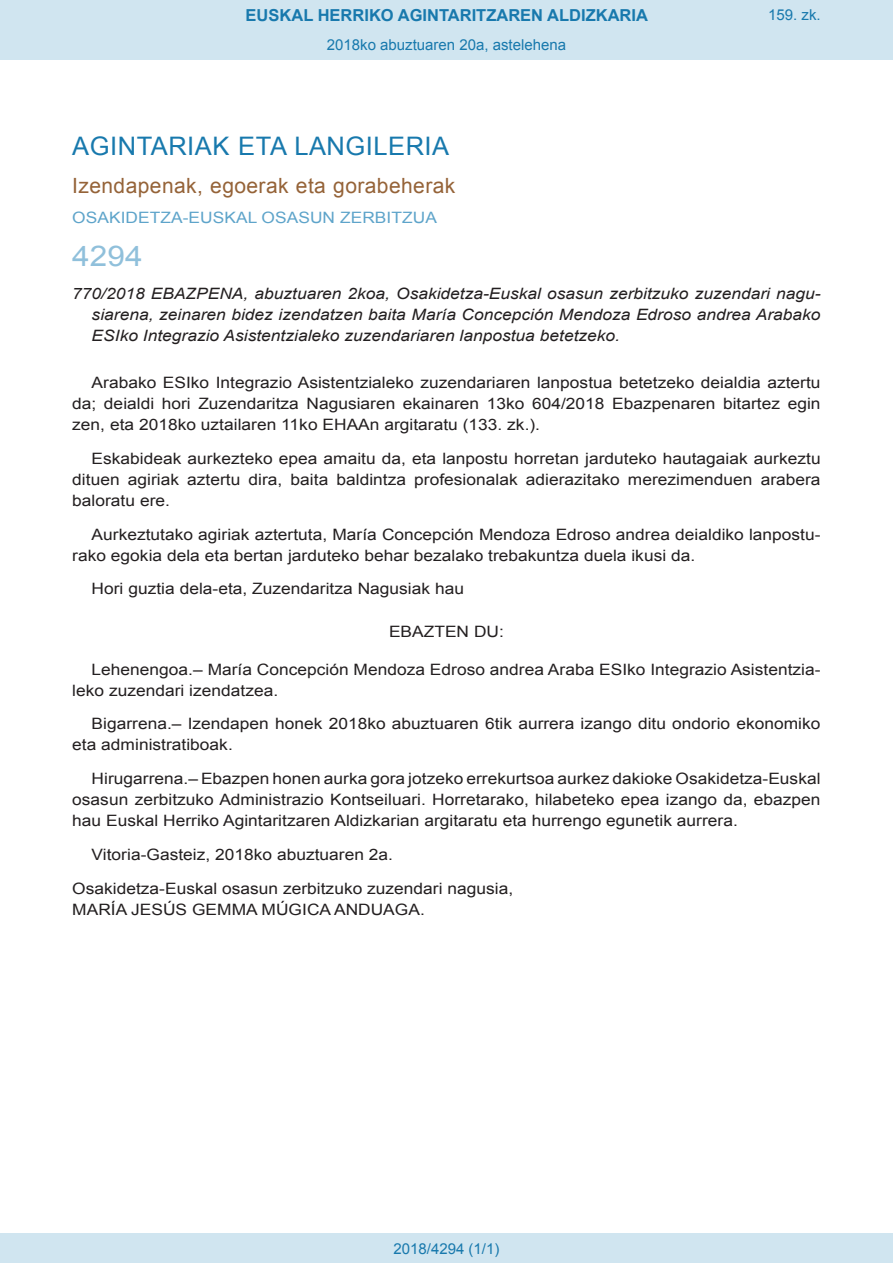
<style>
.page{position:relative;width:893px;height:1263px;background:#fff}
.page>*{position:absolute;margin:0;border:0;box-sizing:border-box;transform-origin:0 0}
.BOPVOrden{font:28.5px "Arial";color:#90c0db;scale:1.11 1}
.BOPVSeccion{font:25.5px "Arial";letter-spacing:.02em;color:#1879ad}
.BOPVSubseccion{font:21px "Arial";letter-spacing:.02em;color:#956338}
.t1{font:700 16.5px "Arial";color:#1879ad}
.BOPVDetalle{font:15.6px/21px "Arial";color:#231f20;text-align:justify;scale:1.11 1}
.BOPVTitulo{font:italic 15.6px/21px "Arial";color:#231f20;text-align:justify;scale:1.11 1}
.BOPVFirmaPuesto{font:15.6px "Arial";color:#231f20;scale:1.11 1}
.BOPVFirmaLugFec{font:15.6px "Arial";color:#231f20;scale:1.11 1}
.BOPVOrganismo{font:15.6px "Arial";letter-spacing:.005em;color:#5ea4ca;scale:1.11 1}
.BOPVFirmaNombre{font:15.6px "Arial";color:#231f20;scale:1.11 1}
.BOPVClave{font:15.6px "Arial";color:#231f20;scale:1.11 1}
.Paginacion_Centro{font:15px "Arial";color:#1879ad}
</style>
<div class="page">
<div style="left:0;top:0;width:893px;height:60px;background:#d0e5f0"></div>
<div style="left:0;top:1233px;width:893px;height:30px;background:#d0e5f0"></div>
<p class="t1" style="left:246px;top:4px;width:404px">EUSKAL HERRIKO AGINTARITZAREN ALDIZKARIA</p>
<p class="Paginacion_Centro" style="left:327px;top:35px;width:241px">2018ko abuztuaren 20a, astelehena</p>
<p class="Paginacion_Centro" style="left:768px;top:5px;width:54px">159. zk.</p>
<p class="BOPVSeccion" style="left:72px;top:129px;width:378px">AGINTARIAK ETA LANGILERIA</p>
<p class="BOPVSubseccion" style="left:72px;top:171px;width:385px">Izendapenak, egoerak eta gorabeherak</p>
<p class="BOPVOrganismo" style="left:72px;top:207px;width:330px">OSAKIDETZA-EUSKAL OSASUN ZERBITZUA</p>
<p class="BOPVOrden" style="left:72px;top:237px;width:65px">4294</p>
<p class="BOPVTitulo" style="left:92px;top:284px;width:658px;text-indent:-19px">770/2018 EBAZPENA, abuztuaren 2koa, Osakidetza-Euskal osasun zerbitzuko zuzendari nagu&shy;siarena, zeinaren bidez izendatzen baita María Concepción Mendoza Edroso andrea Arabako ESIko Integrazio Asistentzialeko zuzendariaren lanpostua betetzeko.</p>
<p class="BOPVDetalle" style="left:72px;top:372px;width:676px;text-indent:19px">Arabako ESIko Integrazio Asistentzialeko zuzendariaren lanpostua betetzeko deialdia aztertu da; deialdi hori Zuzendaritza Nagusiaren ekainaren 13ko 604/2018 Ebazpenaren bitartez egin zen, eta 2018ko uztailaren 11ko EHAAn argitaratu (133. zk.).</p>
<p class="BOPVDetalle" style="left:72px;top:448px;width:676px;text-indent:19px">Eskabideak aurkezteko epea amaitu da, eta lanpostu horretan jarduteko hautagaiak aurkeztu dituen agiriak aztertu dira, baita baldintza profesionalak adierazitako merezimenduen arabera baloratu ere.</p>
<p class="BOPVDetalle" style="left:72px;top:524px;width:676px;text-indent:19px">Aurkeztutako agiriak aztertuta, María Concepción Mendoza Edroso andrea deialdiko lanpostu&shy;rako egokia dela eta bertan jarduteko behar bezalako trebakuntza duela ikusi da.</p>
<p class="BOPVDetalle" style="left:92px;top:578px;width:337px">Hori guztia dela-eta, Zuzendaritza Nagusiak hau</p>
<p class="BOPVClave" style="left:389px;top:621px;width:105px">EBAZTEN DU:</p>
<p class="BOPVDetalle" style="left:72px;top:659px;width:676px;text-indent:19px">Lehenengoa.– María Concepción Mendoza Edroso andrea Araba ESIko Integrazio Asistentzia&shy;leko zuzendari izendatzea.</p>
<p class="BOPVDetalle" style="left:72px;top:713px;width:676px;text-indent:19px">Bigarrena.– Izendapen honek 2018ko abuztuaren 6tik aurrera izango ditu ondorio ekonomiko eta administratiboak.</p>
<p class="BOPVDetalle" style="left:72px;top:768px;width:676px;text-indent:19px">Hirugarrena.– Ebazpen honen aurka gora jotzeko errekurtsoa aurkez dakioke Osakidetza-Euskal osasun zerbitzuko Administrazio Kontseiluari. Horretarako, hilabeteko epea izango da, ebazpen hau Euskal Herriko Agintaritzaren Aldizkarian argitaratu eta hurrengo egunetik aurrera.</p>
<p class="BOPVFirmaLugFec" style="left:92px;top:844px;width:273px">Vitoria-Gasteiz, 2018ko abuztuaren 2a.</p>
<p class="BOPVFirmaPuesto" style="left:72px;top:878px;width:399px">Osakidetza-Euskal osasun zerbitzuko zuzendari nagusia,</p>
<p class="BOPVFirmaNombre" style="left:72px;top:899px;width:319px">MARÍA JESÚS GEMMA MÚGICA ANDUAGA.</p>
<p class="Paginacion_Centro" style="left:393px;top:1238px;width:107px">2018/4294 (1/1)</p>
</div>
